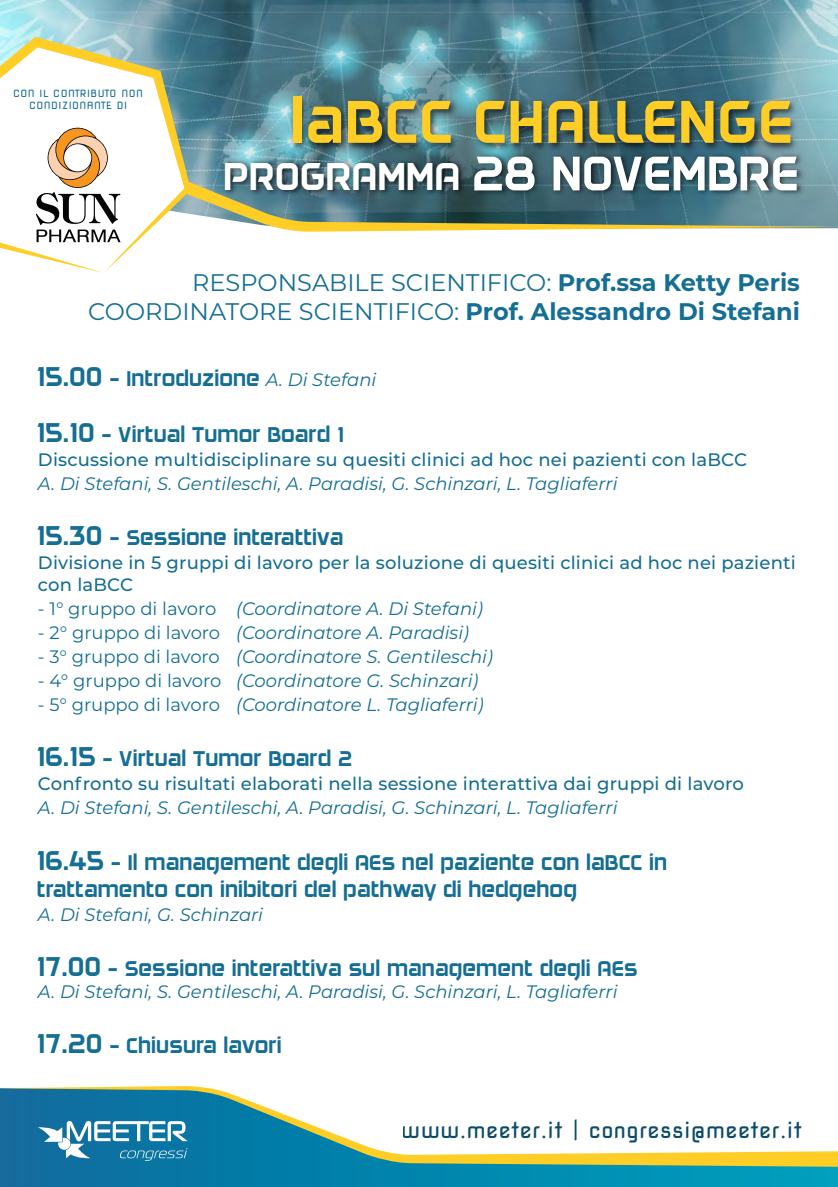
<style>
.page{position:relative;width:838px;height:1187px;background:#fff}
.page>*{position:absolute;margin:0;border:0;box-sizing:border-box;transform-origin:0 0}
.t1{font:62px "DAGGERSQUARE";letter-spacing:.015em;color:#fecd26}
.t2{font:50px "DAGGERSQUARE";color:#fff}
.t3{font:24px/28.8px "Montserrat";color:#156e94;text-align:right}
.t4{font:22px/26.4px "DAGGERSQUARE";color:#156e94}
.t5{font:22px "Nova Square";letter-spacing:.02em;color:#0c4c6a}
.t6{font:italic 18px "Montserrat";color:#156e94}
.t7{font:500 18px/21.6px "Montserrat";letter-spacing:.01em;color:#156e94}
.t8{font:10px/12px "Nova Square";letter-spacing:.05em;color:#156e94;text-align:center}
.s1{font-size:40px}
.s2{font-weight:700}
.s3{font-size:28px}
.s4{font-family:"Montserrat";font-style:italic;font-size:18px}
.s5{font-style:normal}
</style>
<div class="page">
<img style="left:0;top:0;width:838px;height:144px">
<svg style="left:0;top:1167px;width:838px;height:19px;background:#0385ad"></svg>
<svg style="left:0;top:1086px;width:838px;height:81px"></svg>
<svg style="left:0;top:37px;width:191px;height:236px"></svg>
<img style="left:182px;top:84px;width:628px;height:60px">
<img style="left:31px;top:144px;width:807px;height:96px">
<svg style="left:38px;top:1120px;width:150px;height:40px"></svg>
<svg style="left:36px;top:128px;width:85px;height:114px"></svg>
<p class="t8" style="left:13px;top:87px;width:131px">CON IL CONTRIBUTO NON<br>CONDIZIONANTE DI</p>
<h1 class="t1" style="left:293px;top:85px;width:504px">laBCC CHALLENGE</h1>
<h2 class="t2" style="left:225px;top:144px;width:578px"><span class="s1">PROGRAMMA</span> 28 NOVEMBRE</h2>
<h3 class="t3" style="left:88px;top:268px;width:713px">RESPONSABILE SCIENTIFICO: <span class="s2">Prof.ssa Ketty Peris<br></span>COORDINATORE SCIENTIFICO: <span class="s2">Prof. Alessandro Di Stefani</span></h3>
<p class="t4" style="left:38px;top:365px;width:340px"><span class="s3">15.00</span> - Introduzione <span class="s4">A. Di Stefani</span></p>
<p class="t4" style="left:38px;top:421px;width:309px"><span class="s3">15.10</span> - Virtual Tumor Board 1</p>
<p class="t7" style="left:38px;top:447px;width:711px">Discussione multidisciplinare su quesiti clinici ad hoc nei pazienti con laBCC</p>
<p class="t6" style="left:38px;top:471px;width:581px">A. Di Stefani, S. Gentileschi, A. Paradisi, G. Schinzari, L. Tagliaferri</p>
<p class="t4" style="left:38px;top:524px;width:308px"><span class="s3">15.30</span> - Sessione interattiva</p>
<p class="t7" style="left:38px;top:551px;width:759px">Divisione in 5 gruppi di lavoro per la soluzione di quesiti clinici ad hoc nei pazienti con laBCC</p>
<p class="t6" style="left:38px;top:596px;width:446px"><span class="s5">- 1° gruppo di lavoro</span> (Coordinatore A. Di Stefani)</p>
<p class="t6" style="left:38px;top:620px;width:433px"><span class="s5">- 2° gruppo di lavoro</span> (Coordinatore A. Paradisi)</p>
<p class="t6" style="left:38px;top:644px;width:456px"><span class="s5">- 3° gruppo di lavoro</span> (Coordinatore S. Gentileschi)</p>
<p class="t6" style="left:38px;top:668px;width:442px"><span class="s5">- 4° gruppo di lavoro</span> (Coordinatore G. Schinzari)</p>
<p class="t6" style="left:38px;top:692px;width:447px"><span class="s5">- 5° gruppo di lavoro</span> (Coordinatore L. Tagliaferri)</p>
<p class="t4" style="left:38px;top:746px;width:317px"><span class="s3">16.15</span> - Virtual Tumor Board 2</p>
<p class="t7" style="left:38px;top:772px;width:707px">Confronto su risultati elaborati nella sessione interattiva dai gruppi di lavoro</p>
<p class="t6" style="left:38px;top:795px;width:581px">A. Di Stefani, S. Gentileschi, A. Paradisi, G. Schinzari, L. Tagliaferri</p>
<p class="t4" style="left:38px;top:849px;width:632px"><span class="s3">16.45</span> - Il management degli AEs nel paziente con laBCC in trattamento con inibitori del pathway di hedgehog</p>
<p class="t6" style="left:38px;top:901px;width:227px">A. Di Stefani, G. Schinzari</p>
<p class="t4" style="left:38px;top:955px;width:602px"><span class="s3">17.00</span> - Sessione interattiva sul management degli AEs</p>
<p class="t6" style="left:38px;top:979px;width:581px">A. Di Stefani, S. Gentileschi, A. Paradisi, G. Schinzari, L. Tagliaferri</p>
<p class="t4" style="left:38px;top:1032px;width:246px"><span class="s3">17.20</span> - Chiusura lavori</p>
<p class="t5" style="left:402px;top:1116px;width:402px">www.meeter.it | congressi@meeter.it</p>
</div>
